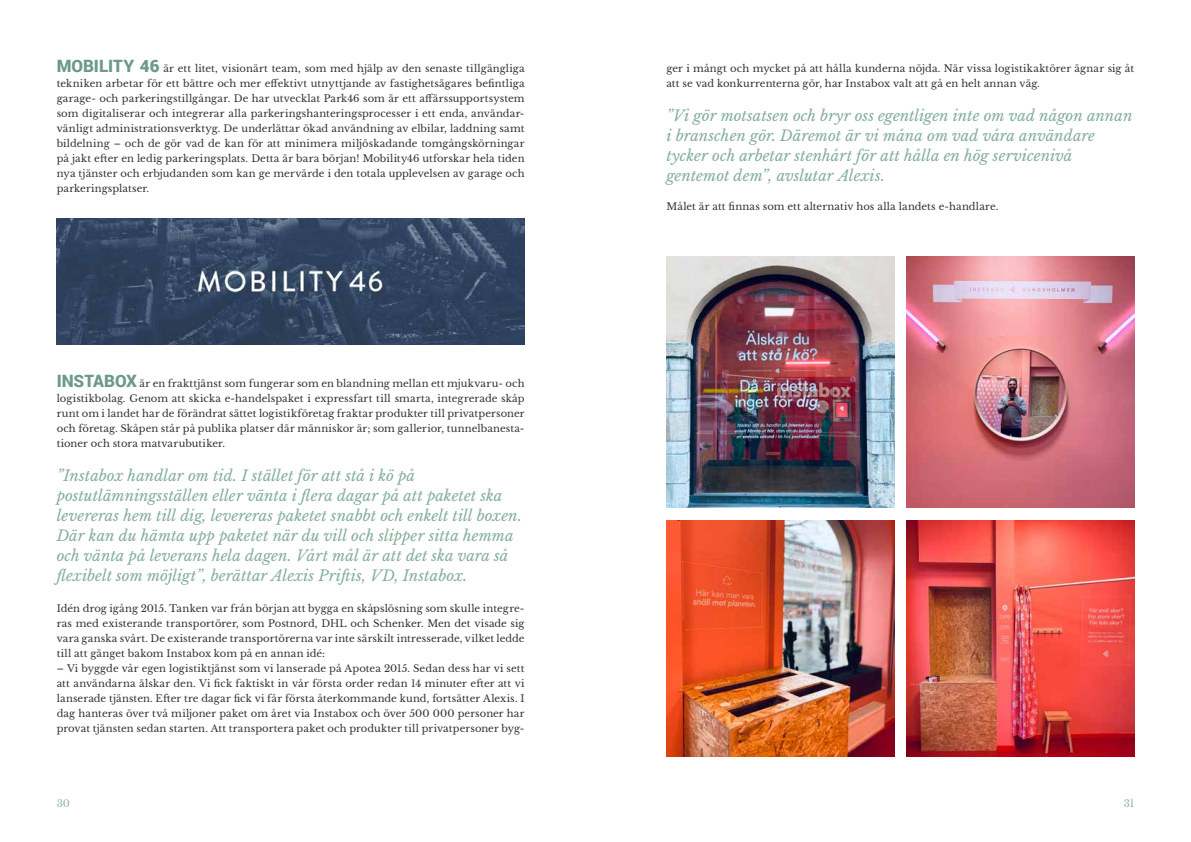
<style>
.page{position:relative;width:1191px;height:842px;background:#fff}
.page>*{position:absolute;margin:0;border:0;box-sizing:border-box;transform-origin:0 0}
.t1{font:italic 15px/20px "Libre Baskerville";color:#85af9a}
.t2{font:10px/15px "Libre Baskerville";letter-spacing:.01em;color:#333;text-align:justify}
.t3{font:10px "Libre Baskerville";color:#93b1a8}
.s1{font-family:"Roboto";font-weight:900;font-size:17px;color:#6d998c}
</style>
<div class="page">
<img style="left:666px;top:520px;width:228px;height:237px">
<img style="left:666px;top:257px;width:228px;height:250px">
<img style="left:906px;top:257px;width:228px;height:250px">
<img style="left:906px;top:520px;width:228px;height:237px">
<img style="left:57px;top:219px;width:467px;height:125px">
<p class="t2" style="left:57px;top:61px;width:469px"><span class="s1">MOBILITY 46</span> är ett litet, visionärt team, som med hjälp av den senaste tillgängliga tekniken arbetar för ett bättre och mer effektivt utnyttjande av fastighetsägares befintliga garage- och parkeringstillgångar. De har utvecklat Park46 som är ett affärssupportsystem som digitaliserar och integrerar alla parkeringshanteringsprocesser i ett enda, användar&shy;vänligt administrationsverktyg. De underlättar ökad användning av elbilar, laddning samt bildelning – och de gör vad de kan för att minimera miljöskadande tomgångskörningar på jakt efter en ledig parkeringsplats. Detta är bara början! Mobility46 utforskar hela tiden nya tjänster och erbjudanden som kan ge mervärde i den totala upplevelsen av garage och parkeringsplatser.</p>
<p class="t2" style="left:57px;top:376px;width:469px"><span class="s1">INSTABOX</span> är en frakttjänst som fungerar som en blandning mellan ett mjukvaru- och logistikbolag. Genom att skicka e-handelspaket i expressfart till smarta, integrerade skåp runt om i landet har de förändrat sättet logistikföretag fraktar produkter till privatpersoner och företag. Skåpen står på publika platser där människor är; som gallerior, tunnelbanesta&shy;tioner och stora matvarubutiker.</p>
<p class="t1" style="left:57px;top:466px;width:467px">”Instabox handlar om tid. I stället för att stå i kö på postutlämningsställen eller vänta i flera dagar på att paketet ska levereras hem till dig, levereras paketet snabbt och enkelt till boxen.<br>Där kan du hämta upp paketet när du vill och slipper sitta hemma och vänta på leverans hela dagen. Vårt mål är att det ska vara så flexibelt som möjligt”, berättar Alexis Priftis, VD, Instabox.</p>
<p class="t2" style="left:57px;top:601px;width:469px">Idén drog igång 2015. Tanken var från början att bygga en skåpslösning som skulle integre&shy;ras med existerande transportörer, som Postnord, DHL och Schenker. Men det visade sig vara ganska svårt. De existerande transportörerna var inte särskilt intresserade, vilket ledde till att gänget bakom Instabox kom på en annan idé:</p>
<p class="t2" style="left:57px;top:661px;width:469px">– Vi byggde vår egen logistiktjänst som vi lanserade på Apotea 2015. Sedan dess har vi sett att användarna älskar den. Vi fick faktiskt in vår första order redan 14 minuter efter att vi lanserade tjänsten. Efter tre dagar fick vi får första återkommande kund, fortsätter Alexis. I dag hanteras över två miljoner paket om året via Instabox och över 500 000 personer har provat tjänsten sedan starten. Att transportera paket och produkter till privatpersoner byg-</p>
<p class="t2" style="left:666px;top:61px;width:469px">ger i mångt och mycket på att hålla kunderna nöjda. När vissa logistikaktörer ägnar sig åt att se vad konkurrenterna gör, har Instabox valt att gå en helt annan väg.</p>
<h1 class="t1" style="left:666px;top:106px;width:467px">”Vi gör motsatsen och bryr oss egentligen inte om vad någon annan i branschen gör. Däremot är vi måna om vad våra användare tycker och arbetar stenhårt för att hålla en hög servicenivå gentemot dem”, avslutar Alexis.</h1>
<p class="t2" style="left:666px;top:199px;width:332px">Målet är att finnas som ett alternativ hos alla landets e-handlare.</p>
<p class="t3" style="left:57px;top:797px;width:15px">30</p>
<p class="t3" style="left:1123px;top:797px;width:12px">31</p>
</div>
